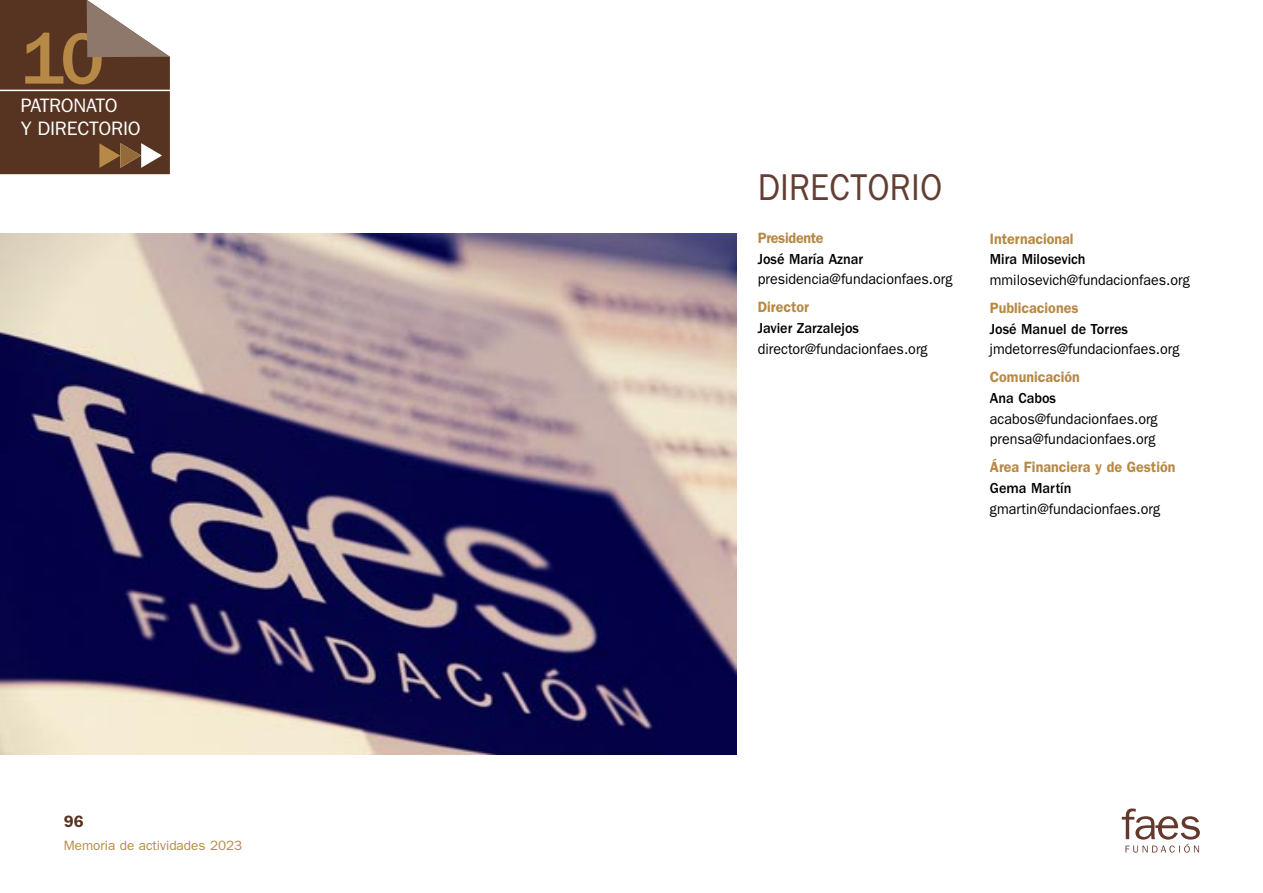
<style>
.page{position:relative;width:1263px;height:893px;background:#fff}
.page>*{position:absolute;margin:0;border:0;box-sizing:border-box;transform-origin:0 0}
.t1{font:500 75px "Franklin Gothic";color:#b78946}
.t2{font:37.5px "Franklin Gothic";letter-spacing:.005em;color:#633f33;scale:.9 1}
.t3{font:19.5px/22.5px "Franklin Gothic";letter-spacing:-.015em;color:#fff}
.t4{font:600 16.5px "Franklin Gothic";color:#563421}
.t5{font:15px "Franklin Gothic";color:#000;scale:.95 1}
.t6{font:500 15px "Franklin Gothic";color:#000;scale:.95 1}
.t7{font:600 15px "Franklin Gothic";color:#b78946;scale:.95 1}
.t8{font:600 15px "Franklin Gothic";letter-spacing:-.02em;color:#b78946;scale:.95 1}
.t9{font:13.5px "Franklin Gothic";color:#b78946}
</style>
<div class="page">
<svg style="left:1122px;top:808px;width:78px;height:45px"></svg>
<svg style="left:0;top:0;width:170px;height:174px;background:#6c4e3d"></svg>
<img style="left:0;top:234px;width:736px;height:520px">
<p class="t1" style="left:21px;top:32px;width:85px">10</p>
<p class="t3" style="left:21px;top:96px;width:121px">PATRONATO<br>Y DIRECTORIO</p>
<p class="t4" style="left:64px;top:816px;width:21px">96</p>
<p class="t9" style="left:64px;top:840px;width:180px">Memoria de actividades 2023</p>
<p class="t2" style="left:758px;top:174px;width:206px">DIRECTORIO</p>
<p class="t8" style="left:758px;top:233px;width:71px">Presidente</p>
<p class="t6" style="left:758px;top:253px;width:113px">José María Aznar</p>
<p class="t5" style="left:758px;top:274px;width:206px">presidencia@fundacionfaes.org</p>
<p class="t7" style="left:758px;top:302px;width:55px">Director</p>
<p class="t6" style="left:758px;top:323px;width:108px">Javier Zarzalejos</p>
<p class="t5" style="left:758px;top:343px;width:180px">director@fundacionfaes.org</p>
<p class="t7" style="left:990px;top:233px;width:90px">Internacional</p>
<p class="t6" style="left:990px;top:254px;width:102px">Mira Milosevich</p>
<p class="t5" style="left:990px;top:275px;width:212px">mmilosevich@fundacionfaes.org</p>
<p class="t7" style="left:990px;top:303px;width:95px">Publicaciones</p>
<p class="t6" style="left:990px;top:323px;width:147px">José Manuel de Torres</p>
<p class="t5" style="left:990px;top:344px;width:201px">jmdetorres@fundacionfaes.org</p>
<p class="t7" style="left:990px;top:372px;width:96px">Comunicación</p>
<p class="t6" style="left:990px;top:393px;width:71px">Ana Cabos</p>
<p class="t5" style="left:990px;top:413px;width:178px">acabos@fundacionfaes.org</p>
<p class="t5" style="left:990px;top:434px;width:176px">prensa@fundacionfaes.org</p>
<p class="t7" style="left:990px;top:462px;width:197px">Área Financiera y de Gestión</p>
<p class="t6" style="left:990px;top:483px;width:87px">Gema Martín</p>
<p class="t5" style="left:990px;top:503px;width:181px">gmartin@fundacionfaes.org</p>
</div>
